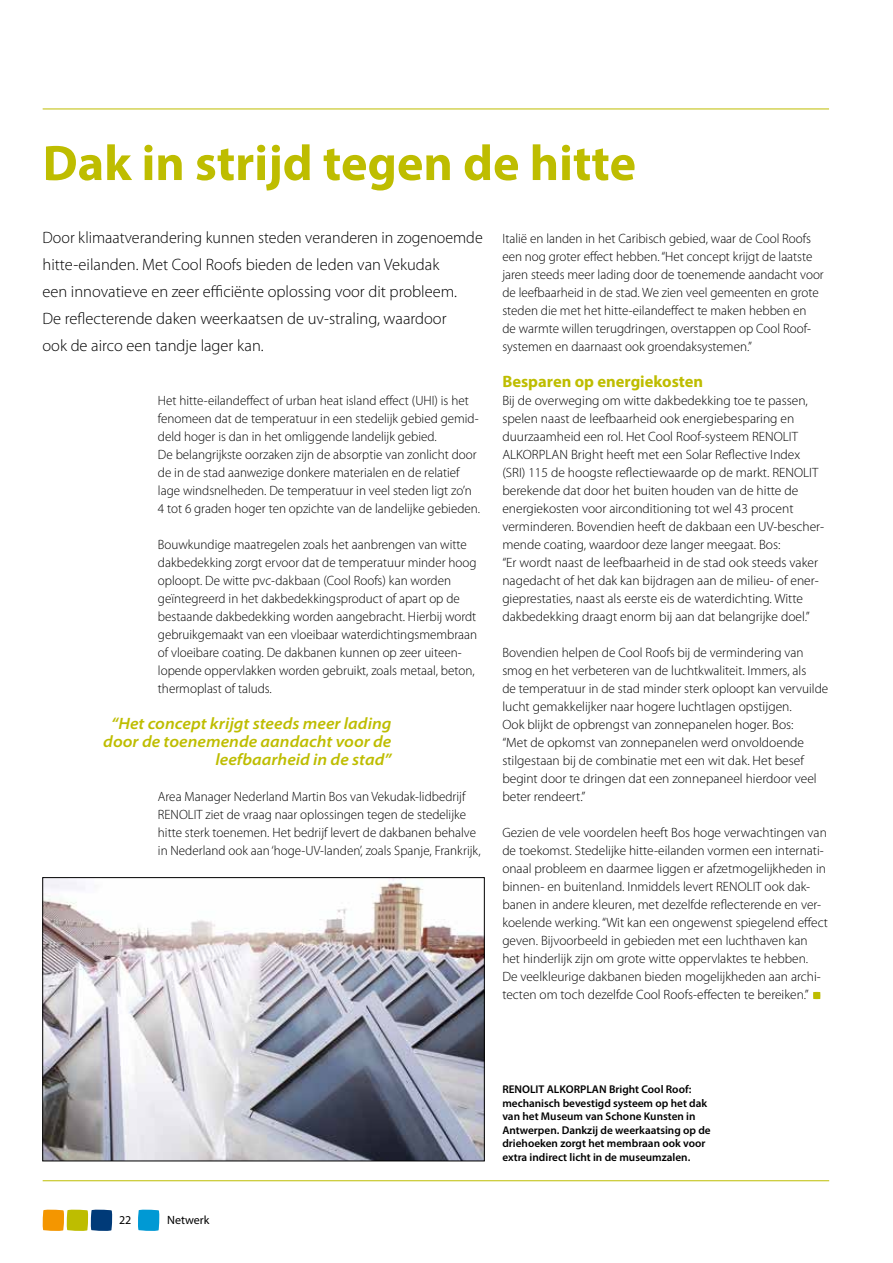
<style>
.page{position:relative;width:893px;height:1263px;background:#fff}
.page>*{position:absolute;margin:0;border:0;box-sizing:border-box;transform-origin:0 0}
.t1{font:700 50.25px "Myriad Pro";color:#bebd00}
.t2{font:300 16.5px/27px "Myriad Pro";color:#000}
.t3{font:italic 600 semi-expanded 16.5px/18px "Myriad Pro";color:#bebd00;text-align:right}
.t4{font:700 16.5px "Myriad Pro";color:#bebd00}
.t5{font:300 13.5px/18px "Myriad Pro";color:#000}
.t6{font:12px "Myriad Pro";color:#000}
.t7{font:600 11.25px/13.5px "Myriad Pro";color:#000}
</style>
<div class="page">
<hr style="left:43px;top:1180px;width:786px;height:1px;background:#bebd00">
<svg style="left:813px;top:992px;width:7px;height:7px"></svg>
<hr style="left:43px;top:109px;width:786px;height:1px;background:#bebd00">
<img style="left:45px;top:879px;width:437px;height:280px">
<div style="left:43px;top:877px;width:441px;height:284px;border:1px solid #000"></div>
<svg style="left:42px;top:1209px;width:70px;height:22px;background:#a19749"></svg>
<svg style="left:138px;top:1209px;width:22px;height:22px"></svg>
<h1 class="t1" style="left:43px;top:130px;width:595px">Dak in strijd tegen de hitte</h1>
<p class="t2" style="left:43px;top:224px;width:442px">Door klimaatverandering kunnen steden veranderen in zogenoemde hitte-eilanden. Met Cool Roofs bieden de leden van Vekudak<br>een innovatieve en zeer efficiënte oplossing voor dit probleem.<br>De reflecterende daken weerkaatsen de uv-straling, waardoor<br>ook de airco een tandje lager kan.</p>
<p class="t5" style="left:158px;top:391px;width:324px">Het hitte-eilandeffect of urban heat island effect (UHI) is het fenomeen dat de temperatuur in een stedelijk gebied gemid&shy;deld hoger is dan in het omliggende landelijk gebied.<br>De belangrijkste oorzaken zijn de absorptie van zonlicht door de in de stad aanwezige donkere materialen en de relatief lage windsnelheden. De temperatuur in veel steden ligt zo’n 4 tot 6 graden hoger ten opzichte van de landelijke gebieden.</p>
<p class="t5" style="left:158px;top:535px;width:321px">Bouwkundige maatregelen zoals het aanbrengen van witte dakbedekking zorgt ervoor dat de temperatuur minder hoog oploopt. De witte pvc-dakbaan (Cool Roofs) kan worden geïntegreerd in het dakbedekkingsproduct of apart op de bestaande dakbedekking worden aangebracht. Hierbij wordt gebruikgemaakt van een vloeibaar waterdichtingsmembraan of vloeibare coating. De dakbanen kunnen op zeer uiteen&shy;lopende oppervlakken worden gebruikt, zoals metaal, beton, thermoplast of taluds.</p>
<p class="t3" style="left:103px;top:714px;width:290px">“Het concept krijgt steeds meer lading door de toenemende aandacht voor de leefbaarheid in de stad”</p>
<p class="t5" style="left:158px;top:787px;width:324px">Area Manager Nederland Martin Bos van Vekudak-lidbedrijf RENOLIT ziet de vraag naar oplossingen tegen de stedelijke hitte sterk toenemen. Het bedrijf levert de dakbanen behalve in Nederland ook aan ‘hoge-UV-landen’, zoals Spanje, Frankrijk,</p>
<p class="t5" style="left:502px;top:229px;width:323px">Italië en landen in het Caribisch gebied, waar de Cool Roofs een nog groter effect hebben. “Het concept krijgt de laatste jaren steeds meer lading door de toenemende aandacht voor de leefbaarheid in de stad. We zien veel gemeenten en grote steden die met het hitte-eilandeffect te maken hebben en<br>de warmte willen terugdringen, overstappen op Cool Roof&shy;systemen en daarnaast ook groendaksystemen.”</p>
<p class="t4" style="left:502px;top:371px;width:202px">Besparen op energiekosten</p>
<p class="t5" style="left:502px;top:391px;width:323px">Bij de overweging om witte dakbedekking toe te passen, spelen naast de leefbaarheid ook energiebesparing en duurzaamheid een rol. Het Cool Roof-systeem RENOLIT ALKORPLAN Bright heeft met een Solar Reflective Index (SRI) 115 de hoogste reflectiewaarde op de markt. RENOLIT berekende dat door het buiten houden van de hitte de energiekosten voor airconditioning tot wel 43 procent verminderen. Bovendien heeft de dakbaan een UV-bescher&shy;mende coating, waardoor deze langer meegaat. Bos:<br>“Er wordt naast de leefbaarheid in de stad ook steeds vaker nagedacht of het dak kan bijdragen aan de milieu- of ener&shy;gieprestaties, naast als eerste eis de waterdichting. Witte dakbedekking draagt enorm bij aan dat belangrijke doel.”</p>
<p class="t5" style="left:502px;top:643px;width:327px">Bovendien helpen de Cool Roofs bij de vermindering van smog en het verbeteren van de luchtkwaliteit. Immers, als<br>de temperatuur in de stad minder sterk oploopt kan vervuilde lucht gemakkelijker naar hogere luchtlagen opstijgen.<br>Ook blijkt de opbrengst van zonnepanelen hoger. Bos:<br>“Met de opkomst van zonnepanelen werd onvoldoende stilgestaan bij de combinatie met een wit dak. Het besef begint door te dringen dat een zonnepaneel hierdoor veel beter rendeert.”</p>
<p class="t5" style="left:502px;top:823px;width:327px">Gezien de vele voordelen heeft Bos hoge verwachtingen van de toekomst. Stedelijke hitte-eilanden vormen een internati&shy;onaal probleem en daarmee liggen er afzetmogelijkheden in binnen- en buitenland. Inmiddels levert RENOLIT ook dak&shy;banen in andere kleuren, met dezelfde reflecterende en ver&shy;koelende werking. “Wit kan een ongewenst spiegelend effect geven. Bijvoorbeeld in gebieden met een luchthaven kan het hinderlijk zijn om grote witte oppervlaktes te hebben.<br>De veelkleurige dakbanen bieden mogelijkheden aan archi&shy;tecten om toch dezelfde Cool Roofs-effecten te bereiken.”</p>
<p class="t6" style="left:119px;top:1213px;width:14px">22</p>
<p class="t6" style="left:167px;top:1213px;width:44px">Netwerk</p>
<p class="t7" style="left:502px;top:1082px;width:210px">RENOLIT ALKORPLAN Bright Cool Roof: mechanisch bevestigd systeem op het dak van het Museum van Schone Kunsten in Antwerpen. Dankzij de weerkaatsing op de driehoeken zorgt het membraan ook voor extra indirect licht in de museumzalen.</p>
</div>
